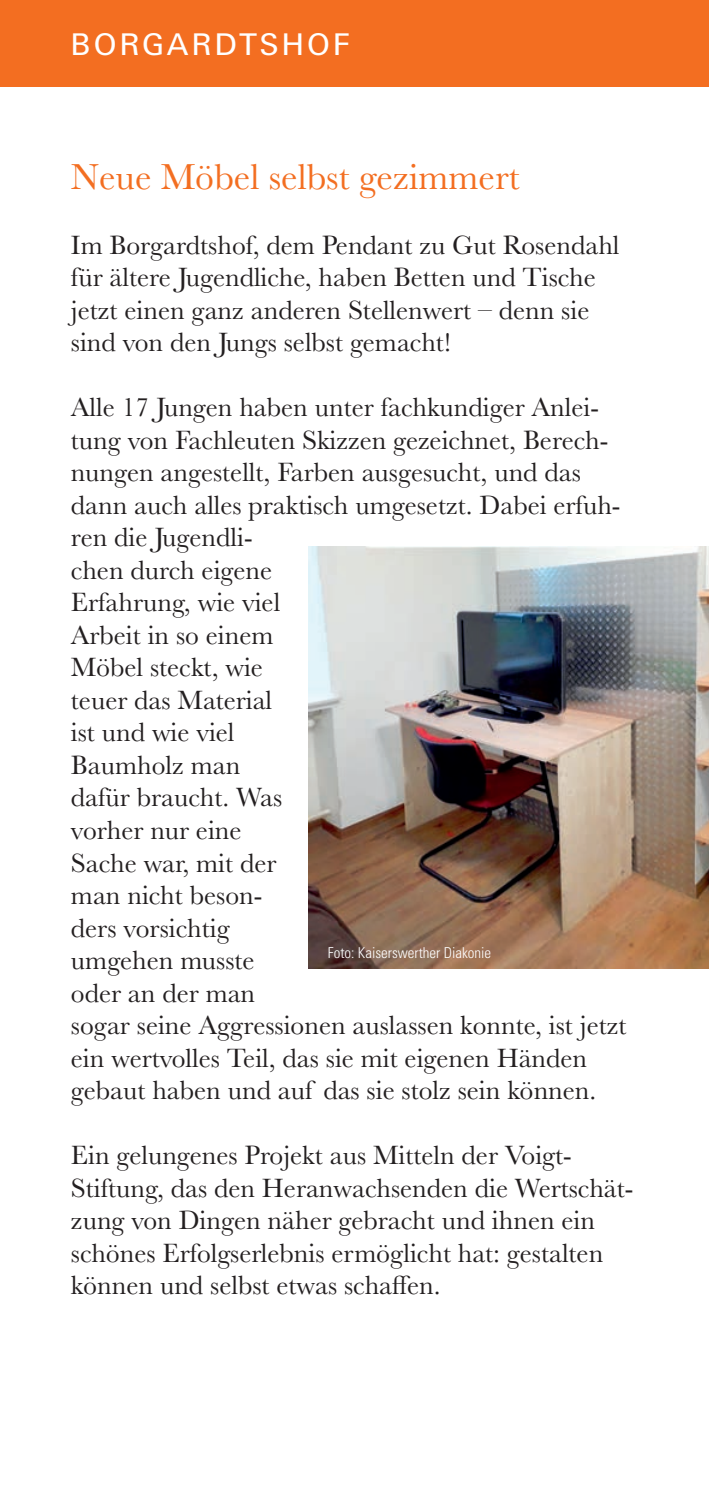
<style>
.page{position:relative;width:709px;height:1491px;background:#fff}
.page>*{position:absolute;margin:0;border:0;box-sizing:border-box;transform-origin:0 0}
.t1{font:37.5px "Baskerville";color:#f36e21}
.t2{font:32.5px "Univers U55";letter-spacing:.1em;color:#fff}
.t3{font:27.5px/32.5px "Baskerville";color:#231f20}
.t4{font:300 condensed 15px "Univers";color:#fff}
</style>
<div class="page">
<div style="left:0;top:0;width:709px;height:86px;background:#f36e21"></div>
<img style="left:308px;top:547px;width:401px;height:422px">
<p class="t2" style="left:71px;top:24px;width:281px">BORGARDTSHOF</p>
<h1 class="t1" style="left:71px;top:153px;width:450px">Neue Möbel selbst gezimmert</h1>
<p class="t3" style="left:71px;top:229px;width:550px">Im Borgardtshof, dem Pendant zu Gut Rosendahl für ältere Jugendliche, haben Betten und Tische jetzt einen ganz anderen Stellenwert – denn sie sind von den Jungs selbst gemacht!</p>
<p class="t3" style="left:71px;top:392px;width:557px">Alle 17 Jungen haben unter fachkundiger Anlei&shy;tung von Fachleuten Skizzen gezeichnet, Berech&shy;nungen angestellt, Farben ausgesucht, und das dann auch alles praktisch umgesetzt. Dabei erfuh&shy;ren die Jugendli-<br>chen durch eigene<br>Erfahrung, wie viel<br>Arbeit in so einem<br>Möbel steckt, wie<br>teuer das Material<br>ist und wie viel<br>Baumholz man<br>dafür braucht. Was<br>vorher nur eine<br>Sache war, mit der<br>man nicht beson-<br>ders vorsichtig<br>umgehen musste<br>oder an der man<br>sogar seine Aggressionen auslassen konnte, ist jetzt ein wertvolles Teil, das sie mit eigenen Händen gebaut haben und auf das sie stolz sein können.</p>
<p class="t3" style="left:71px;top:1139px;width:564px">Ein gelungenes Projekt aus Mitteln der Voigt-Stiftung, das den Heranwachsenden die Wertschät&shy;zung von Dingen näher gebracht und ihnen ein schönes Erfolgserlebnis ermöglicht hat: gestalten können und selbst etwas schaffen.</p>
<p class="t4" style="left:328px;top:944px;width:165px">Foto: Kaiserswerther Diakonie</p>
</div>
